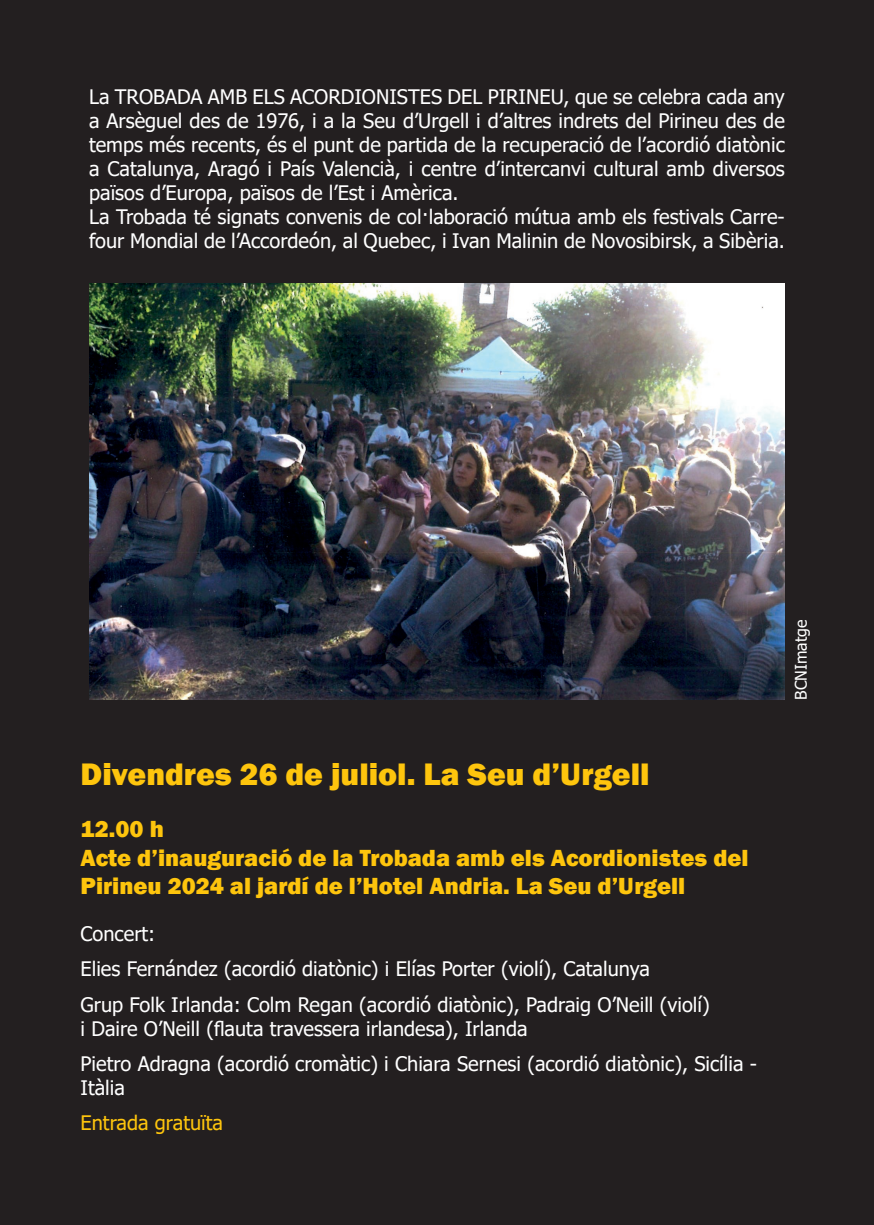
<style>
.page{position:relative;width:874px;height:1225px;background:#fff}
.page>*{position:absolute;margin:0;border:0;box-sizing:border-box;transform-origin:0 0}
.t1{font:800 32px "Franklin Gothic";color:#fec50d}
.t2{font:800 24px/28.8px "Franklin Gothic";color:#fec50d}
.t3{font:20px/24px "Tahoma";color:#fff}
.t4{font:20px "Tahoma";color:#fec50d}
.t5{font:16px "Tahoma";color:#fff}
</style>
<div class="page">
<div style="left:0;top:0;width:856px;height:1225px;background:#231f20"></div>
<div style="left:856px;top:0;width:17px;height:1225px;background:#231f20"></div>
<img style="left:89px;top:284px;width:695px;height:415px">
<p class="t3" style="left:89px;top:86px;width:697px">La TROBADA AMB ELS ACORDIONISTES DEL PIRINEU, que se celebra cada any a Arsèguel des de 1976, i a la Seu d’Urgell i d’altres indrets del Pirineu des de temps més recents, és el punt de partida de la recuperació de l’acordió diatònic a Catalunya, Aragó i País Valencià, i centre d’intercanvi cultural amb diversos països d’Europa, països de l’Est i Amèrica.<br>La Trobada té signats convenis de col·laboració mútua amb els festivals Carre&shy;four Mondial de l’Accordeón, al Quebec, i Ivan Malinin de Novosibirsk, a Sibèria.</p>
<h1 class="t1" style="left:81px;top:753px;width:570px">Divendres 26 de juliol. La Seu d’Urgell</h1>
<p class="t2" style="left:81px;top:814px;width:669px">12.00 h<br>Acte d’inauguració de la Trobada amb els Acordionistes del<br>Pirineu 2024 al jardí de l’Hotel Andria. La Seu d’Urgell</p>
<p class="t3" style="left:81px;top:917px;width:630px;line-height:35.4px">Concert:<br>Elies Fernández (acordió diatònic) i Elías Porter (violí), Catalunya<br>Grup Folk Irlanda: Colm Regan (acordió diatònic), Padraig O’Neill (violí)</p>
<p class="t3" style="left:81px;top:1012px;width:677px;line-height:35.4px">i Daire O’Neill (flauta travessera irlandesa), Irlanda<br>Pietro Adragna (acordió cromàtic) i Chiara Sernesi (acordió diatònic), Sicília -</p>
<p class="t3" style="left:81px;top:1077px;width:46px">Itàlia</p>
<p class="t4" style="left:81px;top:1109px;width:144px">Entrada gratuïta</p>
<p class="t5" style="left:789px;top:699px;width:82px;rotate:-90deg">BCNImatge</p>
</div>
